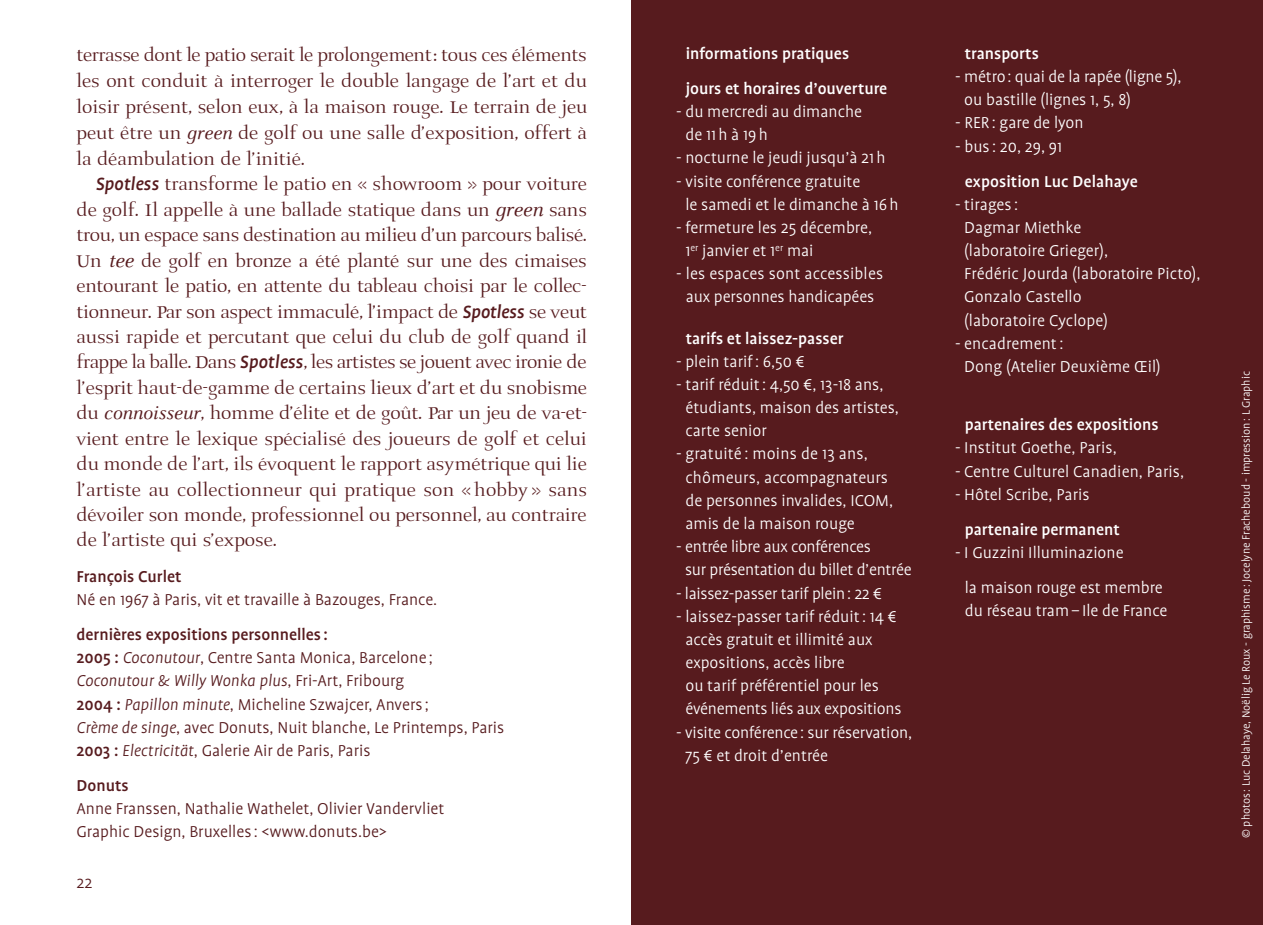
<style>
.page{position:relative;width:1263px;height:925px;background:#fff}
.page>*{position:absolute;margin:0;border:0;box-sizing:border-box;transform-origin:0 0}
.t1{font:22.5px/25.4px "AI Prospera II";color:#571b1e;text-align:justify}
.t2{font:300 18px/23.2px "Profile";color:#fff}
.t3{font:300 18px/23.2px "Profile";color:#571b1e}
.t4{font:500 18px/34.9px "Profile";color:#fff}
.t5{font:500 18px "Profile";color:#571b1e}
.t6{font:300 12.38px "Profile";color:#fff}
.s1{font-family:"Celeste";font-style:italic;font-size:20.25px}
.s2{font-family:"Profile";font-weight:500;font-style:italic;font-size:20.25px}
.s3{font-family:"Celeste";font-style:italic;font-size:21.38px}
.s4{font-weight:500}
.s5{font-style:italic}
</style>
<div class="page">
<div style="left:631px;top:0;width:632px;height:925px;background:#571b1e"></div>
<p class="t1" style="left:77px;top:41px;width:512px">terrasse dont le patio serait le prolongement: tous ces éléments les ont conduit à interroger le double langage de l’art et du loisir présent, selon eux, à la maison rouge. Le terrain de jeu peut être un <span class="s1">green</span> de golf ou une salle d’exposition, offert à la déambulation de l’initié.</p>
<p class="t1" style="left:77px;top:170px;width:512px;text-indent:19px"><span class="s2">Spotless</span> transforme le patio en « showroom » pour voiture de golf. Il appelle à une ballade statique dans un <span class="s3">green</span> sans trou, un espace sans destination au milieu d’un parcours balisé.<br>Un <span class="s3">tee</span> de golf en bronze a été planté sur une des cimaises entourant le patio, en attente du tableau choisi par le collec&shy;tionneur. Par son aspect immaculé, l’impact de <span class="s2">Spotless</span> se veut aussi rapide et percutant que celui du club de golf quand il frappe la balle. Dans <span class="s2">Spotless</span>, les artistes se jouent avec ironie de l’esprit haut-de-gamme de certains lieux d’art et du snobisme du <span class="s1">connoisseur</span>, homme d’élite et de goût. Par un jeu de va-et&shy;vient entre le lexique spécialisé des joueurs de golf et celui du monde de l’art, ils évoquent le rapport asymétrique qui lie l’artiste au collectionneur qui pratique son «hobby » sans dévoiler son monde, professionnel ou personnel, au contraire de l’artiste qui s’expose.</p>
<p class="t5" style="left:77px;top:571px;width:107px">François Curlet</p>
<p class="t3" style="left:77px;top:590px;width:362px">Né en 1967 à Paris, vit et travaille à Bazouges, France.</p>
<p class="t3" style="left:77px;top:625px;width:429px"><span class="s4">dernières expositions personnelles :<br>2005 :</span> <span class="s5">Coconutour</span>, Centre Santa Monica, Barcelone ; <span class="s5">Coconutour &amp; Willy Wonka plus</span>, Fri-Art, Fribourg<br><span class="s4">2004 :</span> <span class="s5">Papillon minute</span>, Micheline Szwajcer, Anvers ;<br><span class="s5">Crème de singe</span>, avec Donuts, Nuit blanche, Le Printemps, Paris <span class="s4">2003 :</span> <span class="s5">Electricität</span>, Galerie Air de Paris, Paris</p>
<p class="t5" style="left:77px;top:780px;width:54px">Donuts</p>
<p class="t3" style="left:77px;top:799px;width:369px">Anne Franssen, Nathalie Wathelet, Olivier Vandervliet<br>Graphic Design, Bruxelles : &lt;www.donuts.be&gt;</p>
<p class="t3" style="left:77px;top:873px;width:17px">22</p>
<p class="t4" style="left:686px;top:38px;width:203px">informations pratiques jours et horaires d’ouverture</p>
<p class="t2" style="left:685px;top:102px;width:178px;text-indent:-9px">- du mercredi au dimanche de 11 h à 19 h</p>
<p class="t2" style="left:676px;top:148px;width:211px">- nocturne le jeudi jusqu’à 21 h</p>
<p class="t2" style="left:685px;top:171px;width:215px;text-indent:-9px">- visite conférence gratuite<br>le samedi et le dimanche à 16 h</p>
<p class="t2" style="left:685px;top:218px;width:188px;text-indent:-9px">- fermeture les 25 décembre,<br>1<sup>er</sup> janvier et 1<sup>er</sup> mai</p>
<p class="t2" style="left:676px;top:264px;width:209px;text-align:center">- les espaces sont accessibles aux personnes handicapées</p>
<p class="t4" style="left:686px;top:322px;width:159px">tarifs et laissez-passer</p>
<p class="t2" style="left:676px;top:351px;width:130px">- plein tarif : 6,50 €</p>
<p class="t2" style="left:685px;top:375px;width:215px;text-indent:-9px">- tarif réduit: 4,50 €, 13-18 ans, étudiants, maison des artistes, carte senior</p>
<p class="t2" style="left:685px;top:444px;width:209px;text-indent:-9px">- gratuité : moins de 13 ans, chômeurs, accompagnateurs de personnes invalides, ICOM, amis de la maison rouge</p>
<p class="t2" style="left:685px;top:537px;width:228px;text-indent:-9px">- entrée libre aux conférences<br>sur présentation du billet d’entrée</p>
<p class="t2" style="left:676px;top:583px;width:207px">- laissez-passer tarif plein: 22 €</p>
<p class="t2" style="left:685px;top:606px;width:218px;text-indent:-9px">- laissez-passer tarif réduit : 14 € accès gratuit et illimité aux expositions, accès libre<br>ou tarif préférentiel pour les événements liés aux expositions</p>
<p class="t2" style="left:685px;top:722px;width:228px;text-indent:-9px">- visite conférence : sur réservation,<br>75 € et droit d’entrée</p>
<p class="t4" style="left:965px;top:38px;width:76px">transports</p>
<p class="t2" style="left:964px;top:67px;width:219px;text-indent:-9px">- métro : quai de la rapée (ligne 5), ou bastille (lignes 1, 5, 8)</p>
<p class="t2" style="left:955px;top:113px;width:130px">- RER : gare de lyon</p>
<p class="t2" style="left:955px;top:136px;width:109px">- bus : 20, 29, 91</p>
<p class="t4" style="left:965px;top:166px;width:175px">exposition Luc Delahaye</p>
<p class="t2" style="left:964px;top:195px;width:238px;text-indent:-9px">- tirages :<br>Dagmar Miethke<br>(laboratoire Grieger),<br>Frédéric Jourda (laboratoire Picto),<br>Gonzalo Castello<br>(laboratoire Cyclope)</p>
<p class="t2" style="left:964px;top:334px;width:198px;text-indent:-9px">- encadrement :<br>Dong (Atelier Deuxième Œil)</p>
<p class="t4" style="left:965px;top:409px;width:195px">partenaires des expositions</p>
<p class="t2" style="left:955px;top:438px;width:163px">- Institut Goethe, Paris,</p>
<p class="t2" style="left:955px;top:461px;width:230px">- Centre Culturel Canadien, Paris,</p>
<p class="t2" style="left:955px;top:484px;width:136px">- Hôtel Scribe, Paris</p>
<p class="t4" style="left:965px;top:514px;width:157px">partenaire permanent</p>
<p class="t2" style="left:965px;top:537px;width:200px;line-height:34.9px;text-indent:-10px">- I Guzzini Illuminazione<br>la maison rouge est membre</p>
<p class="t2" style="left:965px;top:601px;width:204px">du réseau tram – Ile de France</p>
<p class="t6" style="left:1242px;top:838px;width:468px;rotate:-90deg">© photos: Luc Delahaye, Noëlig Le Roux - graphisme : Jocelyne Fracheboud - impression : L Graphic</p>
</div>
